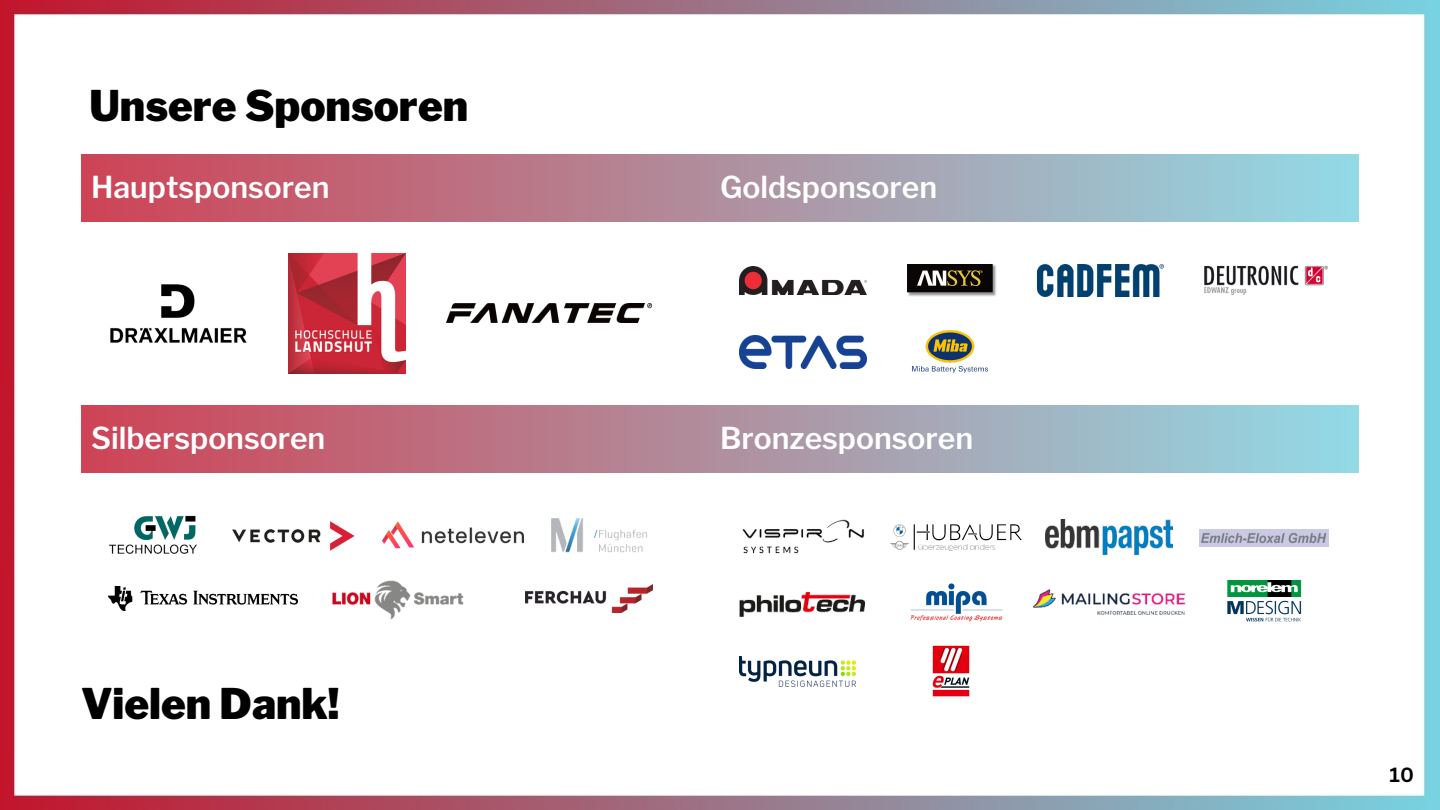
<style>
.page{position:relative;width:1440px;height:810px;background:#fff}
.page>*{position:absolute;margin:0;border:0;box-sizing:border-box;transform-origin:0 0}
.t1{font:900 42px "Libre Franklin";color:#000}
.t2{font:600 30px "Libre Franklin";color:#fff}
.t3{font:700 20px "Canva Sans";color:#000}
</style>
<div class="page">
<img style="left:0;top:0;width:1440px;height:810px">
<div style="left:81px;top:154px;width:1278px;height:68px;background:linear-gradient(to right,#ce4356,#92dae6)"></div>
<div style="left:81px;top:405px;width:1278px;height:68px;background:linear-gradient(to right,#ce4356,#92dae6)"></div>
<img style="left:109px;top:284px;width:138px;height:59px">
<img style="left:288px;top:253px;width:118px;height:120px">
<img style="left:447px;top:304px;width:205px;height:19px">
<img style="left:907px;top:325px;width:86px;height:54px">
<img style="left:740px;top:336px;width:126px;height:32px">
<img style="left:740px;top:267px;width:126px;height:27px">
<img style="left:907px;top:265px;width:90px;height:31px">
<img style="left:1038px;top:265px;width:126px;height:31px">
<img style="left:1204px;top:265px;width:125px;height:31px">
<img style="left:109px;top:510px;width:96px;height:51px">
<img style="left:233px;top:522px;width:121px;height:28px">
<img style="left:109px;top:587px;width:188px;height:23px">
<img style="left:551px;top:510px;width:101px;height:53px">
<img style="left:382px;top:522px;width:142px;height:28px">
<img style="left:891px;top:525px;width:130px;height:25px">
<img style="left:1046px;top:520px;width:127px;height:35px">
<img style="left:1200px;top:529px;width:129px;height:17px">
<img style="left:909px;top:582px;width:94px;height:41px">
<img style="left:1031px;top:583px;width:156px;height:39px">
<img style="left:1225px;top:580px;width:79px;height:45px">
<img style="left:740px;top:583px;width:126px;height:39px">
<img style="left:740px;top:656px;width:116px;height:30px">
<img style="left:932px;top:646px;width:37px;height:51px">
<img style="left:740px;top:518px;width:126px;height:39px">
<img style="left:329px;top:576px;width:137px;height:45px">
<img style="left:525px;top:584px;width:127px;height:28px">
<p class="t1" style="left:89px;top:80px;width:380px">Unsere Sponsoren</p>
<p class="t2" style="left:91px;top:169px;width:240px">Hauptsponsoren</p>
<p class="t2" style="left:720px;top:169px;width:219px">Goldsponsoren</p>
<p class="t2" style="left:91px;top:420px;width:236px">Silbersponsoren</p>
<p class="t2" style="left:720px;top:420px;width:255px">Bronzesponsoren</p>
<p class="t1" style="left:81px;top:678px;width:260px">Vielen Dank!</p>
<p class="t3" style="left:1390px;top:760px;width:26px">10</p>
</div>
